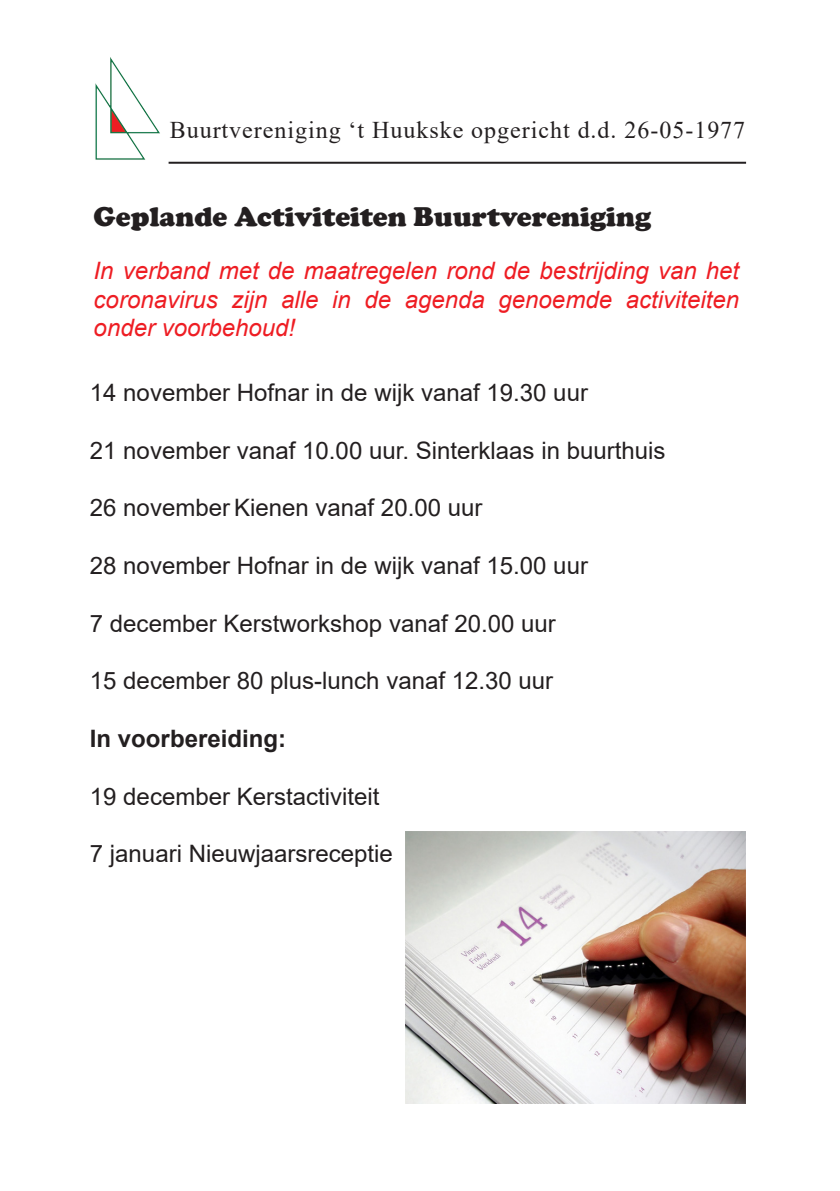
<style>
.page{position:relative;width:840px;height:1191px;background:#fff}
.page>*{position:absolute;margin:0;border:0;box-sizing:border-box;transform-origin:0 0}
.Standaard{font:900 28px "Cooper";color:#231f20}
.Standaard-2{font:24px "Arial";color:#231f20}
.Standaard-3{font:italic 24px/28.8px "Arial";color:#ee1d23;text-align:justify}
.t1{font:24px "Times New Roman";letter-spacing:.04em;color:#231f20}
.Standaard-4{font:700 24px "Arial";color:#231f20}
</style>
<div class="page">
<img style="left:95px;top:57px;width:65px;height:103px">
<hr style="left:168px;top:162px;width:577px;height:2px;background:#231f20">
<img style="left:405px;top:831px;width:340px;height:272px">
<p class="t1" style="left:170px;top:113px;width:576px">Buurtvereniging ‘t Huukske opgericht d.d. 26-05-1977</p>
<p class="Standaard" style="left:94px;top:200px;width:558px">Geplande Activiteiten Buurtvereniging</p>
<p class="Standaard-3" style="left:94px;top:256px;width:646px">In verband met de maatregelen rond de bestrijding van het coronavirus zijn alle in de agenda genoemde activiteiten onder voorbehoud!</p>
<p class="Standaard-2" style="left:90px;top:376px;width:499px">14 november Hofnar in de wijk vanaf 19.30 uur</p>
<p class="Standaard-2" style="left:90px;top:434px;width:576px">21 november vanaf 10.00 uur. Sinterklaas in buurthuis</p>
<p class="Standaard-2" style="left:90px;top:491px;width:394px">26 november Kienen vanaf 20.00 uur</p>
<p class="Standaard-2" style="left:90px;top:549px;width:499px">28 november Hofnar in de wijk vanaf 15.00 uur</p>
<p class="Standaard-2" style="left:90px;top:606px;width:467px">7 december Kerstworkshop vanaf 20.00 uur</p>
<p class="Standaard-2" style="left:90px;top:664px;width:464px">15 december 80 plus-lunch vanaf 12.30 uur</p>
<p class="Standaard-4" style="left:90px;top:721px;width:198px">In voorbereiding:</p>
<p class="Standaard-2" style="left:90px;top:779px;width:291px">19 december Kerstactiviteit</p>
<p class="Standaard-2" style="left:90px;top:837px;width:304px">7 januari Nieuwjaarsreceptie</p>
</div>
